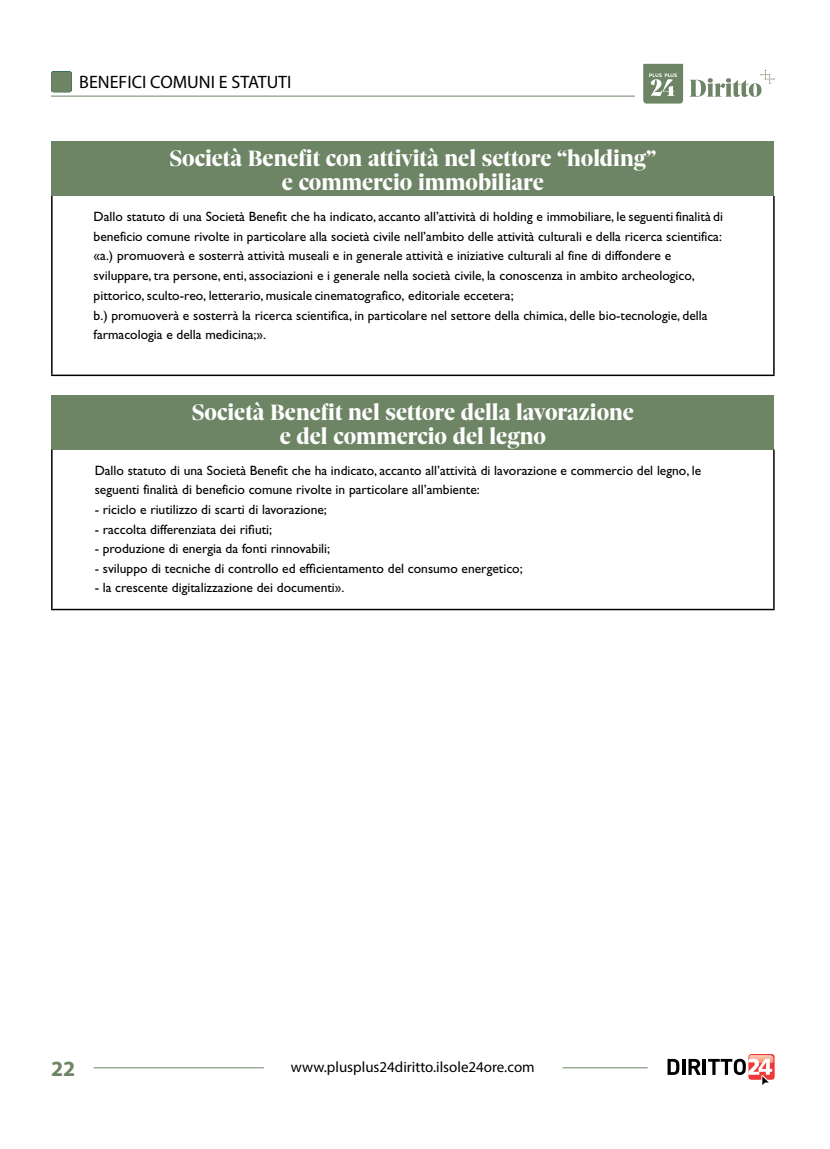
<style>
.page{position:relative;width:830px;height:1149px;background:#fff}
.page>*{position:absolute;margin:0;border:0;box-sizing:border-box;transform-origin:0 0}
.t1{font:900 24px/24px "Sole Serif Display";color:#fff;text-align:center}
.t2{font:700 21.75px "Myriad Pro";color:#6d8564}
.t3{font:18px "Myriad Pro";color:#000}
.t4{font:15px "Myriad Pro";color:#000}
.t5{font:13.5px/19.6px "Gill Sans";color:#000}
</style>
<div class="page">
<hr style="left:51px;top:96px;width:583px;height:1px;background:#6d8564">
<svg style="left:667px;top:1058px;width:12px;height:16px"></svg>
<svg style="left:682px;top:1059px;width:3px;height:15px"></svg>
<svg style="left:688px;top:1058px;width:12px;height:16px"></svg>
<hr style="left:702px;top:1058px;width:3px;height:16px;background:#000">
<svg style="left:708px;top:1054px;width:66px;height:30px"></svg>
<div style="left:51px;top:71px;width:21px;height:21px;background:#6d8564;border-radius:2px"></div>
<svg style="left:689px;top:70px;width:85px;height:27px"></svg>
<svg style="left:643px;top:64px;width:39px;height:40px;background:#84987c"></svg>
<hr style="left:94px;top:1067px;width:170px;height:1px;background:#6d8564">
<hr style="left:562px;top:1067px;width:85px;height:1px;background:#6d8564">
<div style="left:52px;top:142px;width:721px;height:54px;background:#6d8564"></div>
<hr style="left:51px;top:196px;width:2px;height:178px;background:#000">
<hr style="left:772px;top:196px;width:2px;height:178px;background:#000">
<hr style="left:51px;top:374px;width:723px;height:2px;background:#000">
<div style="left:52px;top:395px;width:721px;height:54px;background:#6d8564"></div>
<hr style="left:51px;top:449px;width:2px;height:159px;background:#000">
<hr style="left:772px;top:449px;width:2px;height:159px;background:#000">
<hr style="left:51px;top:608px;width:723px;height:2px;background:#000">
<h3 class="t3" style="left:79px;top:71px;width:214px">BENEFICI COMUNI E STATUTI</h3>
<h1 class="t1" style="left:169px;top:146px;width:488px">Società Benefit con attività nel settore “holding” e commercio immobiliare</h1>
<p class="t5" style="left:94px;top:206px;width:630px">Dallo statuto di una Società Benefit che ha indicato, accanto all’attività di holding e immobiliare, le seguenti finalità di beneficio comune rivolte in particolare alla società civile nell’ambito delle attività culturali e della ricerca scientifica: «a.) promuoverà e sosterrà attività museali e in generale attività e iniziative culturali al fine di diffondere e sviluppare, tra persone, enti, associazioni e i generale nella società civile, la conoscenza in ambito archeologico, pittorico, sculto-reo, letterario, musicale cinematografico, editoriale eccetera;<br>b.) promuoverà e sosterrà la ricerca scientifica, in particolare nel settore della chimica, delle bio-tecnologie, della farmacologia e della medicina;».</p>
<h1 class="t1" style="left:192px;top:400px;width:443px">Società Benefit nel settore della lavorazione e del commercio del legno</h1>
<p class="t5" style="left:95px;top:460px;width:607px">Dallo statuto di una Società Benefit che ha indicato, accanto all’attività di lavorazione e commercio del legno, le seguenti finalità di beneficio comune rivolte in particolare all’ambiente:</p>
<p class="t5" style="left:95px;top:499px;width:234px">- riciclo e riutilizzo di scarti di lavorazione;</p>
<p class="t5" style="left:95px;top:519px;width:179px">- raccolta differenziata dei rifiuti;</p>
<p class="t5" style="left:95px;top:538px;width:237px">- produzione di energia da fonti rinnovabili;</p>
<p class="t5" style="left:95px;top:558px;width:429px">- sviluppo di tecniche di controllo ed efficientamento del consumo energetico;</p>
<p class="t5" style="left:95px;top:578px;width:251px">- la crescente digitalizzazione dei documenti».</p>
<h2 class="t2" style="left:51px;top:1053px;width:26px">22</h2>
<p class="t4" style="left:291px;top:1057px;width:245px">www.plusplus24diritto.ilsole24ore.com</p>
</div>
